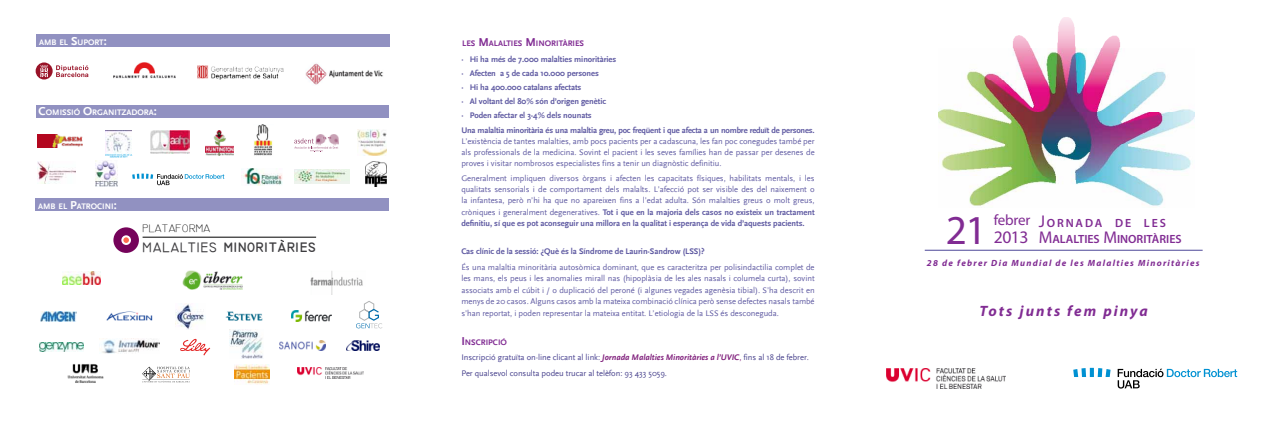
<style>
.page{position:relative;width:1276px;height:426px;background:#fff}
.page>*{position:absolute;margin:0;border:0;box-sizing:border-box;transform-origin:0 0}
.t1{font:41.2px "Myriad Pro";color:#812c93}
.t2{font:17.6px "Myriad Pro";color:#812c93}
.t3{font:700 17px "Technic";color:#3e3d40}
.t4{font:italic 700 15px "Myriad Pro";letter-spacing:.14em;color:#812c93}
.t5{font:15px "Myriad Pro";letter-spacing:-.01em;color:#812c93}
.t6{font:600 11.9px/16px "Myriad Pro";color:#812c93}
.t7{font:11px "Technic Lite";color:#000}
.t8{font:italic 700 9px "Myriad Pro";letter-spacing:.14em;color:#812c93}
.t9{font:8.5px/11px "Scala Sans";letter-spacing:-.005em;color:#5f5aa2;text-align:justify}
.t10{font:700 8.5px/14px "Scala Sans";letter-spacing:-.005em;color:#5f5aa2}
.t11{font:8.5px/15.8px "Scala Sans";letter-spacing:-.005em;color:#47418c}
.t12{font:700 8.4px "Scala Sans";color:#fff}
.t13{font:700 8.4px "Scala Sans";color:#812c93}
.s1{font-size:12px}
.s2{font-weight:700}
.s3{color:#474090}
.s4{font-weight:700;font-style:italic;color:#81217d}
.s5{color:#81217d}
.s6{font-weight:400}
.s7{font-weight:400;font-size:17px}
</style>
<div class="page">
<hr style="left:924px;top:250px;width:278px;height:1px;background:#4d4898">
<svg style="left:1117px;top:368px;width:120px;height:20px"></svg>
<svg style="left:1073px;top:367px;width:37px;height:9px"></svg>
<img style="left:938px;top:17px;width:256px;height:190px">
<div style="left:36px;top:34px;width:353px;height:12px;background:#9191c1"></div>
<svg style="left:36px;top:62px;width:52px;height:17px"></svg>
<div style="left:36px;top:105px;width:352px;height:12px;background:#9191c1"></div>
<img style="left:113px;top:62px;width:63px;height:17px">
<img style="left:197px;top:65px;width:87px;height:14px">
<img style="left:886px;top:368px;width:119px;height:20px">
<img style="left:306px;top:63px;width:77px;height:22px">
<div style="left:35px;top:198px;width:353px;height:13px;background:#9191c1"></div>
<img style="left:62px;top:271px;width:39px;height:13px">
<img style="left:310px;top:271px;width:53px;height:23px">
<img style="left:182px;top:270px;width:61px;height:19px">
<div style="left:113px;top:227px;width:26px;height:25px;background:#75035a;border-radius:50%"></div>
<div style="left:122px;top:236px;width:8px;height:8px;background:#ff6c4f;border-radius:50%"></div>
<div style="left:121px;top:235px;width:10px;height:10px;border:2px solid #fff;border-radius:50%"></div>
<hr style="left:143px;top:236px;width:173px;height:1px;background:#000">
<img style="left:229px;top:329px;width:34px;height:28px">
<img style="left:346px;top:340px;width:34px;height:10px">
<img style="left:292px;top:310px;width:40px;height:11px">
<img style="left:225px;top:311px;width:38px;height:11px">
<img style="left:40px;top:311px;width:36px;height:9px">
<img style="left:67px;top:364px;width:37px;height:19px">
<svg style="left:356px;top:301px;width:26px;height:27px"></svg>
<img style="left:279px;top:340px;width:47px;height:10px">
<img style="left:175px;top:303px;width:29px;height:25px">
<img style="left:106px;top:311px;width:47px;height:10px">
<svg style="left:180px;top:338px;width:30px;height:17px"></svg>
<img style="left:99px;top:338px;width:61px;height:15px">
<svg style="left:142px;top:366px;width:48px;height:16px"></svg>
<img style="left:298px;top:367px;width:66px;height:10px">
<img style="left:40px;top:342px;width:44px;height:9px">
<img style="left:235px;top:364px;width:35px;height:19px">
<img style="left:37px;top:135px;width:46px;height:12px">
<img style="left:150px;top:131px;width:39px;height:22px">
<img style="left:254px;top:125px;width:19px;height:31px">
<img style="left:205px;top:130px;width:29px;height:25px">
<img style="left:357px;top:129px;width:30px;height:26px">
<img style="left:105px;top:131px;width:27px;height:23px">
<svg style="left:105px;top:154px;width:27px;height:3px"></svg>
<img style="left:37px;top:161px;width:38px;height:22px">
<svg style="left:294px;top:138px;width:44px;height:14px"></svg>
<img style="left:315px;top:134px;width:23px;height:11px">
<img style="left:96px;top:160px;width:22px;height:26px">
<img style="left:294px;top:169px;width:55px;height:15px">
<svg style="left:132px;top:173px;width:92px;height:12px"></svg>
<img style="left:366px;top:161px;width:20px;height:25px">
<img style="left:241px;top:168px;width:41px;height:17px">
<p class="t12" style="left:39px;top:37px;width:69px">AMB EL <span class="s1">S</span>UPORT<span class="s1">:</span></p>
<p class="t13" style="left:462px;top:39px;width:123px">LES <span class="s1">M</span>ALALTIES <span class="s1">M</span>INORITÀRIES</p>
<p class="t10" style="left:461px;top:52px;width:156px">· Hi ha més de 7.000 malalties minoritàries · Afecten a 5 de cada 10.000 persones<br>· Hi ha 400.000 catalans afectats<br>· Al voltant del 80% són d’origen genètic<br>· Poden afectar el 3-4% dels nounats</p>
<p class="t10" style="left:461px;top:123px;width:355px">Una malaltia minoritària és una malaltia greu, poc freqüent i que afecta a un nombre reduït de persones.</p>
<p class="t9" style="left:461px;top:136px;width:355px">L’existència de tantes malalties, amb pocs pacients per a cadascuna, les fan poc conegudes també per als professionals de la medicina. Sovint el pacient i les seves famílies han de passar per desenes de proves i visitar nombrosos especialistes fins a tenir un diagnòstic definitiu.</p>
<p class="t9" style="left:461px;top:173px;width:355px">Generalment impliquen diversos òrgans i afecten les capacitats físiques, habilitats mentals, i les qualitats sensorials i de comportament dels malalts. L’afecció pot ser visible des del naixement o la infantesa, però n’hi ha que no apareixen fins a l’edat adulta. Són malalties greus o molt greus, cròniques i generalment degeneratives. <span class="s2">Tot i que en la majoria dels casos no existeix un tractament definitiu, sí que es pot aconseguir una millora en la qualitat i esperança de vida d’aquests pacients.</span></p>
<p class="t10" style="left:461px;top:244px;width:245px">Cas clínic de la sessió: ¿Què és la Síndrome de Laurin-Sandrow (LSS)?</p>
<p class="t9" style="left:461px;top:261px;width:355px;line-height:11.5px">És una malaltia minoritària autosòmica dominant, que es caracteritza per polisindactilia complet de les mans, els peus i les anomalies mirall nas (hipoplàsia de les ales nasals i columela curta), sovint associats amb el cúbit i / o duplicació del peroné (i algunes vegades agenèsia tibial). S’ha descrit en menys de 20 casos. Alguns casos amb la mateixa combinació clínica però sense defectes nasals també s’han reportat, i poden representar la mateixa entitat. L’etiologia de la LSS és desconeguda.</p>
<p class="t13" style="left:461px;top:337px;width:47px"><span class="s1">I</span> NSCRIPCIÓ</p>
<p class="t11" style="left:461px;top:349px;width:349px"><span class="s3">Inscripció gratuïta on-line clicant al link:</span> <span class="s4">Jornada Malalties Minoritàries a l’UVIC</span><span class="s5">,</span> fins al 18 de febrer.<br>Per qualsevol consulta podeu trucar al telèfon: 93 433 5059.</p>
<p class="t12" style="left:39px;top:108px;width:120px"><span class="s1">C</span>OMISSIÓ <span class="s1">O</span>RGANITZADORA<span class="s1">:</span></p>
<p class="t12" style="left:38px;top:202px;width:80px">AMB EL <span class="s1">P</span>ATROCINI<span class="s1">:</span></p>
<p class="t7" style="left:143px;top:222px;width:69px">PLATAFORMA</p>
<h3 class="t3" style="left:143px;top:236px;width:175px"><span class="s6">malalties</span> minoritaries</h3>
<h3 class="t5" style="left:994px;top:211px;width:38px">febrer</h3>
<h2 class="t2" style="left:994px;top:226px;width:36px">2013</h2>
<p class="t8" style="left:927px;top:256px;width:274px">28 de febrer Dia Mundial de les Malalties Minoritàries</p>
<h3 class="t6" style="left:1038px;top:214px;width:144px"><span class="s7">J</span>ORNADA DE LES<br><span class="s7">M</span>ALALTIES <span class="s7">M</span>INORITÀRIES</h3>
<h1 class="t1" style="left:945px;top:205px;width:43px">21</h1>
<h3 class="t4" style="left:979px;top:300px;width:170px">Tots junts fem pinya</h3>
</div>
